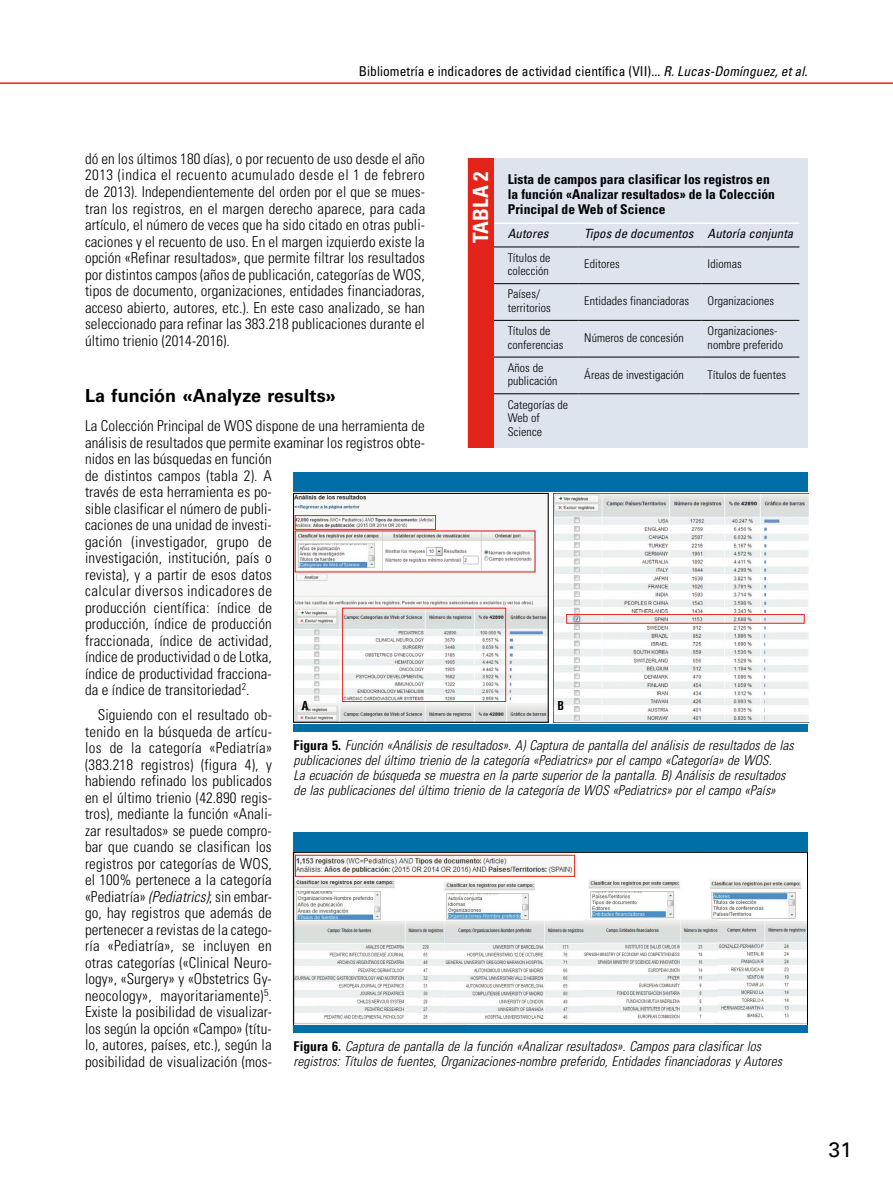
<style>
.page{position:relative;width:893px;height:1191px;background:#fff}
.page>*{position:absolute;margin:0;border:0;box-sizing:border-box;transform-origin:0 0}
.t1{font:700 condensed 21px "Univers LT Std";letter-spacing:.005em;color:#fff}
.t2{font:21px "Univers LT Std";color:#000}
.t3{font:700 18px "Univers LT Std";letter-spacing:.005em;color:#000}
.t4{font:300 condensed 15px/16.5px "Univers LT Std";letter-spacing:.005em;color:#000;text-align:justify}
.t5{font:italic 300 condensed 13.5px/15px "Univers LT Std";letter-spacing:.005em;color:#000}
.t6{font:700 condensed 13.5px/15px "Univers LT Std";letter-spacing:.005em;color:#000}
.t7{font:condensed 13.5px "Univers LT Std";letter-spacing:.005em;color:#000}
.t8{font:italic condensed 12.75px "Univers LT Std";letter-spacing:.005em;color:#000}
.t9{font:300 condensed 12px/13.5px "Univers LT Std";letter-spacing:.005em;color:#000}
.t10{font:700 condensed 12px "Helvetica LT Std";color:#000}
.s1{font-style:italic}
.s2{font-weight:700;font-style:normal}
</style>
<div class="page">
<hr style="left:0;top:82px;width:893px;height:2px;background:#e2241a">
<div style="left:468px;top:159px;width:340px;height:289px;background:#dde4ee"></div>
<hr style="left:480px;top:247px;width:98px;height:1px;background:#000">
<hr style="left:578px;top:247px;width:124px;height:1px;background:#000">
<hr style="left:702px;top:247px;width:97px;height:1px;background:#000">
<hr style="left:480px;top:283px;width:98px;height:1px;background:#000">
<hr style="left:578px;top:283px;width:124px;height:1px;background:#000">
<hr style="left:702px;top:283px;width:97px;height:1px;background:#000">
<hr style="left:480px;top:320px;width:98px;height:1px;background:#000">
<hr style="left:578px;top:320px;width:124px;height:1px;background:#000">
<hr style="left:702px;top:320px;width:97px;height:1px;background:#000">
<hr style="left:480px;top:357px;width:98px;height:1px;background:#000">
<hr style="left:578px;top:357px;width:124px;height:1px;background:#000">
<hr style="left:702px;top:357px;width:97px;height:1px;background:#000">
<hr style="left:480px;top:393px;width:98px;height:1px;background:#000">
<hr style="left:578px;top:393px;width:124px;height:1px;background:#000">
<hr style="left:702px;top:393px;width:97px;height:1px;background:#000">
<hr style="left:480px;top:222px;width:98px;height:2px;background:#fff">
<hr style="left:578px;top:222px;width:124px;height:2px;background:#fff">
<hr style="left:702px;top:222px;width:97px;height:2px;background:#fff">
<div style="left:468px;top:159px;width:25px;height:289px;background:#e2241a"></div>
<img style="left:295px;top:854px;width:511px;height:170px">
<div style="left:293px;top:1025px;width:515px;height:7px;background:#006fa7"></div>
<div style="left:293px;top:832px;width:515px;height:20px;background:#006fa7"></div>
<img style="left:553px;top:493px;width:255px;height:229px">
<img style="left:295px;top:495px;width:251px;height:225px">
<div style="left:293px;top:493px;width:255px;height:229px;border:1px solid #000"></div>
<div style="left:293px;top:724px;width:515px;height:8px;background:#006fa7"></div>
<div style="left:293px;top:472px;width:515px;height:20px;background:#006fa7"></div>
<div style="left:295px;top:515px;width:141px;height:15px;border:1px solid #e2241a"></div>
<div style="left:342px;top:608px;width:164px;height:94px;border:1px solid #e2241a"></div>
<div style="left:566px;top:614px;width:238px;height:9px;border:1px solid #e2241a"></div>
<div style="left:295px;top:855px;width:280px;height:21px;border:1px solid #e2241a"></div>
<p class="t7" style="left:359px;top:63px;width:450px">Bibliometría e indicadores de actividad científica (VII)... <span class="s1">R. Lucas-Domínguez, et al.</span></p>
<p class="t4" style="left:85px;top:150px;width:342px">dó en los últimos 180 días), o por recuento de uso desde el año 2013 (indica el recuento acumulado desde el 1 de febrero de 2013). Independientemente del orden por el que se mues&shy;tran los registros, en el margen derecho aparece, para cada artículo, el número de veces que ha sido citado en otras publi&shy;caciones y el recuento de uso. En el margen izquierdo existe la opción «Refinar resultados», que permite filtrar los resultados por distintos campos (años de publicación, categorías de WOS, tipos de documento, organizaciones, entidades financiadoras, acceso abierto, autores, etc.). En este caso analizado, se han seleccionado para refinar las 383.218 publicaciones durante el último trienio (2014-2016).</p>
<h1 class="t1" style="left:468px;top:243px;width:73px;rotate:-90deg">TABLA 2</h1>
<p class="t6" style="left:508px;top:172px;width:269px">Lista de campos para clasificar los registros en la función «Analizar resultados» de la Colección<br>Principal de Web of Science</p>
<p class="t8" style="left:508px;top:226px;width:42px">Autores</p>
<p class="t8" style="left:584px;top:226px;width:211px">Tipos de documentos Autoría conjunta</p>
<p class="t9" style="left:508px;top:251px;width:44px">Títulos de colección</p>
<p class="t9" style="left:584px;top:257px;width:37px">Editores</p>
<p class="t9" style="left:708px;top:257px;width:36px">Idiomas</p>
<p class="t9" style="left:508px;top:287px;width:45px">Países/ territorios</p>
<p class="t9" style="left:584px;top:294px;width:106px">Entidades financiadoras</p>
<p class="t9" style="left:708px;top:294px;width:68px">Organizaciones</p>
<p class="t9" style="left:508px;top:324px;width:57px">Títulos de conferencias</p>
<p class="t9" style="left:584px;top:331px;width:101px">Números de concesión</p>
<p class="t9" style="left:708px;top:324px;width:77px">Organizaciones&shy;nombre preferido</p>
<p class="t9" style="left:508px;top:361px;width:51px">Años de publicación</p>
<p class="t9" style="left:584px;top:367px;width:101px">Áreas de investigación</p>
<p class="t9" style="left:708px;top:367px;width:80px">Títulos de fuentes</p>
<p class="t9" style="left:508px;top:397px;width:62px">Categorías de<br>Web of<br>Science</p>
<p class="t3" style="left:85px;top:385px;width:252px">La función «Analyze results»</p>
<p class="t4" style="left:85px;top:417px;width:341px;text-align:left">La Colección Principal de WOS dispone de una herramienta de análisis de resultados que permite examinar los registros obte&shy;nidos en las búsquedas en función<br>de distintos campos (tabla 2). A<br>través de esta herramienta es po-<br>sible clasificar el número de publi-<br>caciones de una unidad de investi-<br>gación (investigador, grupo de<br>investigación, institución, país o<br>revista), y a partir de esos datos<br>calcular diversos indicadores de<br>producción científica: índice de<br>producción, índice de producción<br>fraccionada, índice de actividad,<br>índice de productividad o de Lotka,<br>índice de productividad fracciona-<br>da e índice de transitoriedad<sup>2</sup>.</p>
<p class="t4" style="left:85px;top:706px;width:188px;text-indent:13px">Siguiendo con el resultado ob&shy;tenido en la búsqueda de artícu&shy;los de la categoría «Pediatría» (383.218 registros) (figura 4), y habiendo refinado los publicados en el último trienio (42.890 regis&shy;tros), mediante la función «Anali&shy;zar resultados» se puede compro&shy;bar que cuando se clasifican los registros por categorías de WOS, el 100% pertenece a la categoría «Pediatría» <span class="s1">(Pediatrics)</span>; sin embar&shy;go, hay registros que además de pertenecer a revistas de la catego&shy;ría «Pediatría», se incluyen en otras categorías («Clinical Neuro&shy;logy», «Surgery» y «Obstetrics Gy&shy;neocology», mayoritariamente)<sup>5</sup>.<br>Existe la posibilidad de visualizar&shy;los según la opción «Campo» (títu&shy;lo, autores, países, etc.), según la posibilidad de visualización (mos-</p>
<p class="t10" style="left:302px;top:698px;width:8px">A</p>
<p class="t10" style="left:557px;top:698px;width:8px">B</p>
<p class="t5" style="left:294px;top:738px;width:502px"><span class="s2">Figura 5.</span> Función «Análisis de resultados». A) Captura de pantalla del análisis de resultados de las publicaciones del último trienio de la categoría «Pediatrics» por el campo «Categoría» de WOS.<br>La ecuación de búsqueda se muestra en la parte superior de la pantalla. B) Análisis de resultados de las publicaciones del último trienio de la categoría de WOS «Pediatrics» por el campo «País»</p>
<p class="t5" style="left:294px;top:1039px;width:490px"><span class="s2">Figura 6.</span> Captura de pantalla de la función «Analizar resultados». Campos para clasificar los registros: Títulos de fuentes, Organizaciones-nombre preferido, Entidades financiadoras y Autores</p>
<h1 class="t2" style="left:829px;top:1136px;width:25px">31</h1>
</div>
